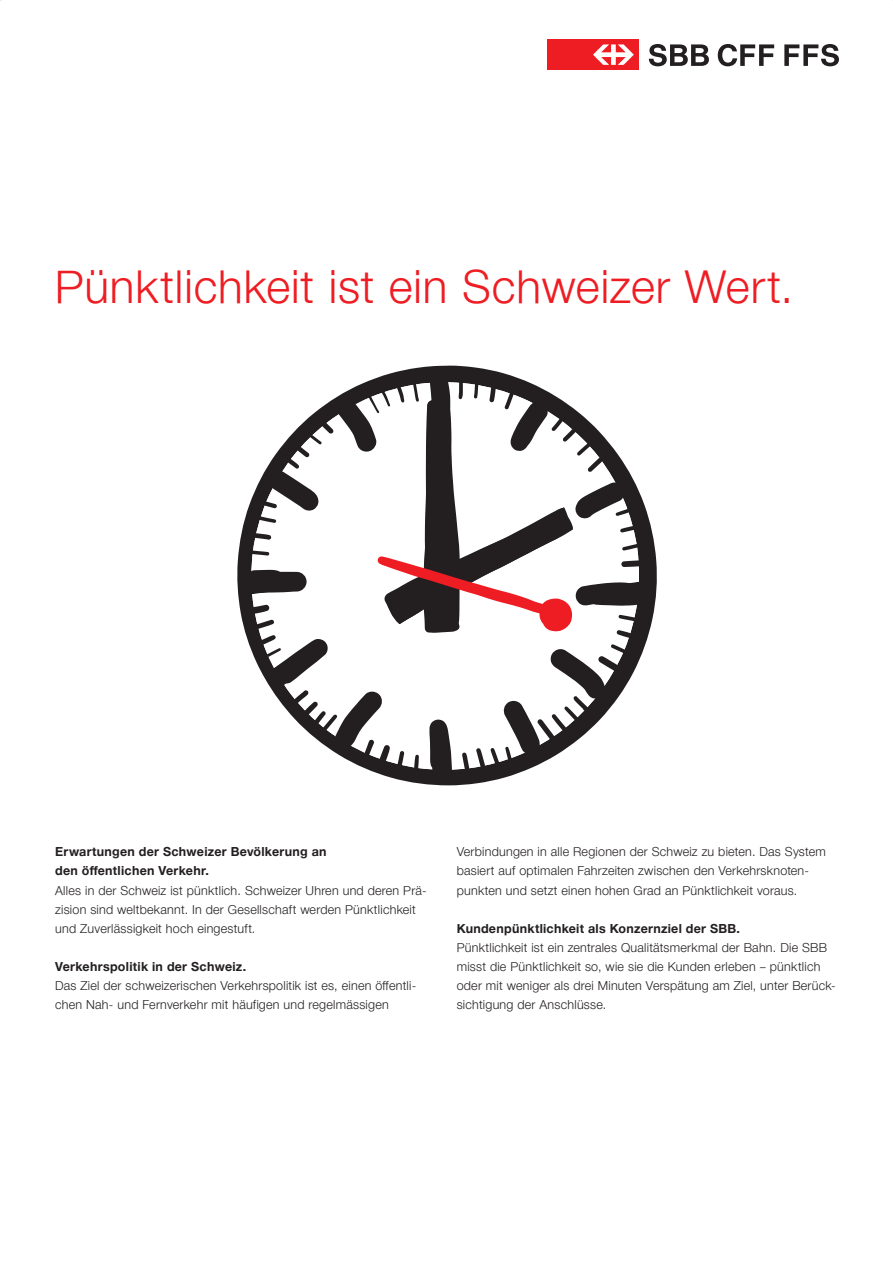
<style>
.page{position:relative;width:893px;height:1263px;background:#fff}
.page>*{position:absolute;margin:0;border:0;box-sizing:border-box;transform-origin:0 0}
.t1{font:300 45.75px "SBB";letter-spacing:.02em;color:#ee1d23}
.t2{font:300 12.45px/19px "SBB";letter-spacing:.02em;color:#231f20}
.t3{font:700 12.45px/19px "SBB";letter-spacing:.02em;color:#231f20}
</style>
<div class="page">
<svg style="left:649px;top:44px;width:60px;height:22px"></svg>
<svg style="left:718px;top:44px;width:56px;height:22px"></svg>
<svg style="left:784px;top:44px;width:55px;height:22px"></svg>
<div style="left:547px;top:39px;width:92px;height:31px;background:#ee1d23"></div>
<svg style="left:593px;top:44px;width:41px;height:21px"></svg>
<svg style="left:237px;top:366px;width:420px;height:419px"></svg>
<svg style="left:243px;top:372px;width:406px;height:408px"></svg>
<h1 class="t1" style="left:55px;top:253px;width:740px">Pünktlichkeit ist ein Schweizer Wert.</h1>
<p class="t3" style="left:55px;top:842px;width:273px">Erwartungen der Schweizer Bevölkerung an den -öffentlichen Verkehr.</p>
<p class="t2" style="left:55px;top:880px;width:373px">Alles in der Schweiz ist pünktlich. Schweizer Uhren und deren Prä&shy;zision sind weltbekannt. In der Gesellschaft werden Pünktlichkeit und Zuverlässigkeit hoch eingestuft.</p>
<p class="t3" style="left:55px;top:956px;width:193px">Verkehrspolitik in der Schweiz.</p>
<p class="t2" style="left:55px;top:975px;width:363px">Das Ziel der schweizerischen Verkehrspolitik ist es, einen öffentli&shy;chen Nah- und Fernverkehr mit häufigen und regelmässigen</p>
<p class="t2" style="left:457px;top:842px;width:371px">Verbindungen in alle Regionen der Schweiz zu bieten. Das System basiert auf optimalen Fahrzeiten zwischen den Verkehrsknoten&shy;punkten und setzt einen hohen Grad an Pünktlichkeit voraus.</p>
<p class="t3" style="left:457px;top:918px;width:285px">Kundenpünktlichkeit als Konzernziel der SBB.</p>
<p class="t2" style="left:457px;top:937px;width:381px">Pünktlichkeit ist ein zentrales Qualitätsmerkmal der Bahn. Die SBB misst die Pünktlichkeit so, wie sie die Kunden erleben – pünktlich oder mit weniger als drei Minuten Verspätung am Ziel, unter Berück&shy;sichtigung der Anschlüsse.</p>
</div>
